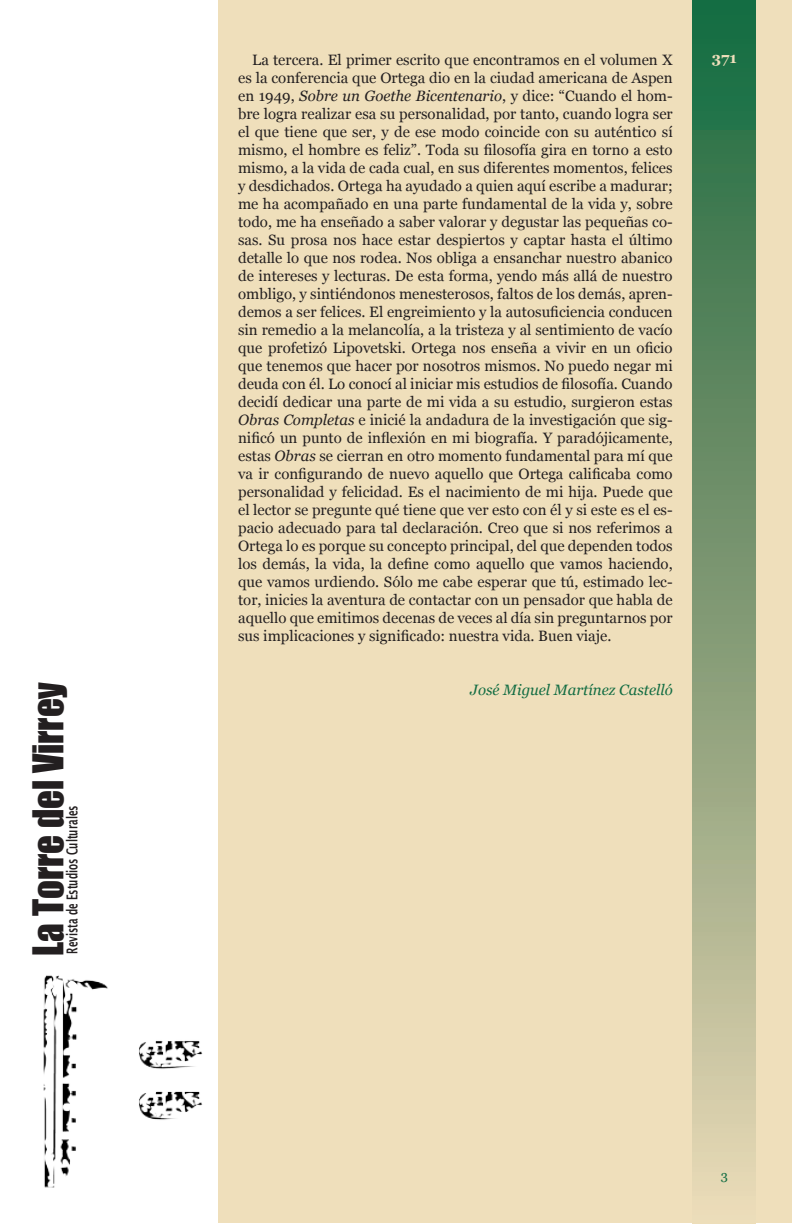
<style>
.page{position:relative;width:792px;height:1224px;background:#fff}
.page>*{position:absolute;margin:0;border:0;box-sizing:border-box;transform-origin:0 0}
.t1{font:39px "Impact";color:#231f20;scale:.95 1}
.Texto_de_cuerpo{font:15px/18px "Georgia";color:#231f20;text-align:justify}
.t2{font:600 15px "Lucida Sans";color:#231f20;scale:.63 1}
.Texto_de_cuerpo-2{font:italic 15px "Georgia";color:#136d43}
.t3{font:700 15px "Georgia";color:#efdfbb}
.t4{font:13px "Georgia";color:#136d43}
.s1{font-style:italic}
</style>
<div class="page">
<div style="left:218px;top:0;width:574px;height:1224px;background:#efdfbb"></div>
<img style="left:43px;top:975px;width:160px;height:213px">
<div style="left:693px;top:0;width:63px;height:1224px;background:linear-gradient(to bottom,#18663b,#ead5b3)"></div>
<h1 class="t1" style="left:18px;top:956px;width:290px;rotate:-90deg">La Torre del Virrey</h1>
<p class="t2" style="left:63px;top:954px;width:238px;rotate:-90deg">Revista de Estudios Culturales</p>
<p class="Texto_de_cuerpo" style="left:252px;top:51px;width:422px">La tercera. El primer escrito que encontramos en el volumen X</p>
<p class="t3" style="left:712px;top:48px;width:27px">371</p>
<p class="Texto_de_cuerpo" style="left:238px;top:69px;width:436px">es la conferencia que Ortega dio en la ciudad americana de Aspen en 1949, <span class="s1">Sobre un Goethe Bicentenario</span>, y dice: “Cuando el hom&shy;bre logra realizar esa su personalidad, por tanto, cuando logra ser el que tiene que ser, y de ese modo coincide con su auténtico sí mismo, el hombre es feliz”. Toda su filosofía gira en torno a esto mismo, a la vida de cada cual, en sus diferentes momentos, felices y desdichados. Ortega ha ayudado a quien aquí escribe a madurar; me ha acompañado en una parte fundamental de la vida y, sobre todo, me ha enseñado a saber valorar y degustar las pequeñas co&shy;sas. Su prosa nos hace estar despiertos y captar hasta el último detalle lo que nos rodea. Nos obliga a ensanchar nuestro abanico de intereses y lecturas. De esta forma, yendo más allá de nuestro ombligo, y sintiéndonos menesterosos, faltos de los demás, apren&shy;demos a ser felices. El engreimiento y la autosuficiencia conducen sin remedio a la melancolía, a la tristeza y al sentimiento de vacío que profetizó Lipovetski. Ortega nos enseña a vivir en un oficio que tenemos que hacer por nosotros mismos. No puedo negar mi deuda con él. Lo conocí al iniciar mis estudios de filosofía. Cuando decidí dedicar una parte de mi vida a su estudio, surgieron estas <span class="s1">Obras Completas</span> e inicié la andadura de la investigación que sig&shy;nificó un punto de inflexión en mi biografía. Y paradójicamente, estas <span class="s1">Obras</span> se cierran en otro momento fundamental para mí que va ir configurando de nuevo aquello que Ortega calificaba como personalidad y felicidad. Es el nacimiento de mi hija. Puede que el lector se pregunte qué tiene que ver esto con él y si este es el es&shy;pacio adecuado para tal declaración. Creo que si nos referimos a Ortega lo es porque su concepto principal, del que dependen todos los demás, la vida, la define como aquello que vamos haciendo, que vamos urdiendo. Sólo me cabe esperar que tú, estimado lec&shy;tor, inicies la aventura de contactar con un pensador que habla de aquello que emitimos decenas de veces al día sin preguntarnos por sus implicaciones y significado: nuestra vida. Buen viaje.</p>
<p class="Texto_de_cuerpo-2" style="left:470px;top:681px;width:204px">José Miguel Martínez Castelló</p>
<p class="t4" style="left:721px;top:1167px;width:9px">3</p>
</div>
